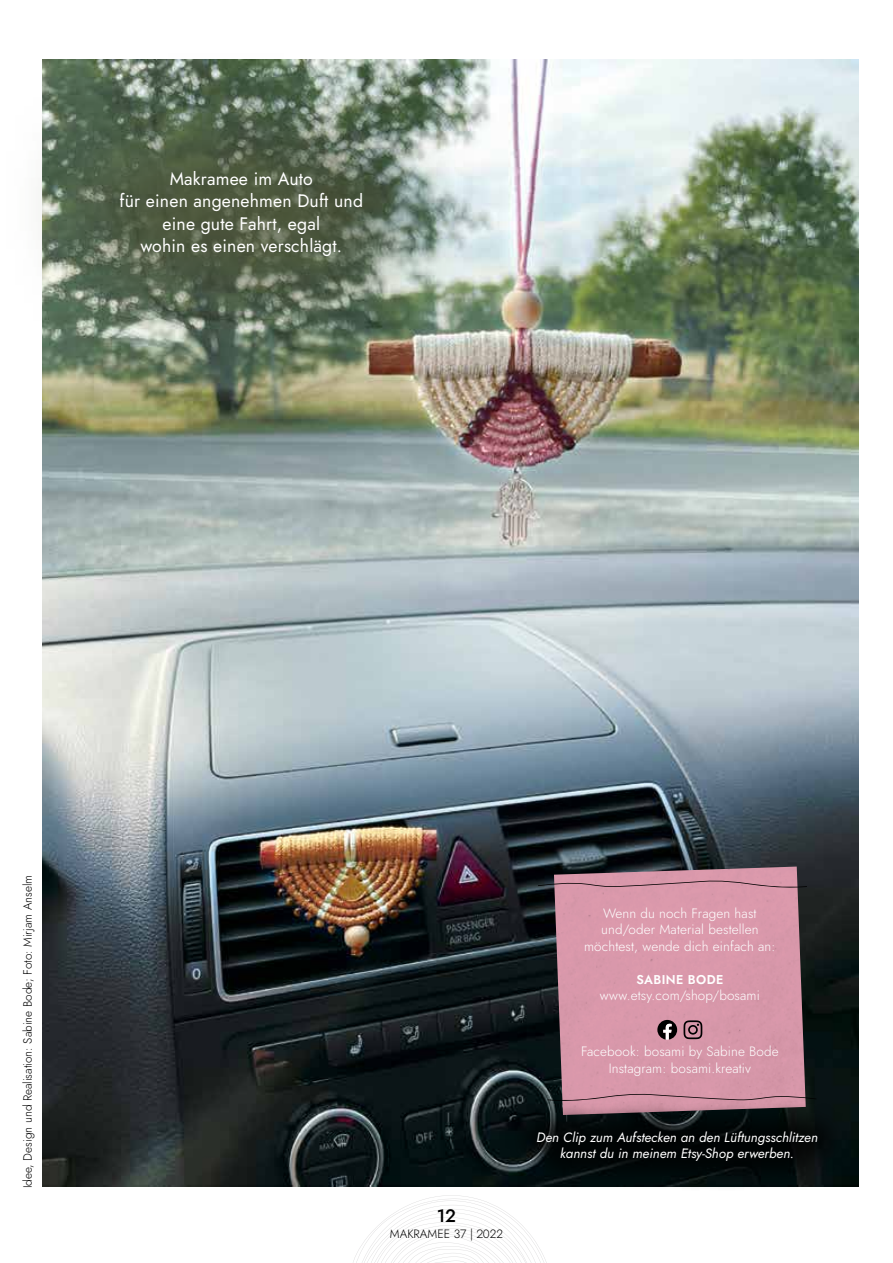
<style>
.page{position:relative;width:893px;height:1263px;background:#fff}
.page>*{position:absolute;margin:0;border:0;box-sizing:border-box;transform-origin:0 0}
.t1{font:18px/22.5px "Jost";letter-spacing:.01em;color:#fff;text-align:center}
.t2{font:500 18px "Jost";color:#000}
.t3{font:300 13.5px/16.5px "Jost";letter-spacing:.01em;color:#fff;text-align:center}
.t4{font:italic 13.5px/16.5px "Jost";color:#fff;text-align:center}
.t5{font:600 12.75px "Jost";letter-spacing:.03em;color:#fff}
.t6{font:300 12px "Jost";color:#000}
</style>
<div class="page">
<svg style="left:353px;top:1195px;width:194px;height:68px"></svg>
<img style="left:43px;top:60px;width:816px;height:1126px">
<div style="left:5px;top:53px;width:473px;height:321px;background:#525638;opacity:.75"></div>
<div style="left:554px;top:866px;width:252px;height:227px;background:#d998ab"></div>
<svg style="left:657px;top:1020px;width:20px;height:20px"></svg>
<svg style="left:684px;top:1020px;width:18px;height:19px"></svg>
<svg style="left:538px;top:880px;width:269px;height:8px;background:#b58090"></svg>
<svg style="left:547px;top:1093px;width:269px;height:6px;background:#b17e8d"></svg>
<div style="left:506px;top:1099px;width:343px;height:93px;background:#000;opacity:.75"></div>
<h1 class="t1" style="left:120px;top:167px;width:245px">Makramee im Auto<br>für einen angenehmen Duft und eine gute Fahrt, egal<br>wohin es einen verschlägt.</h1>
<p class="t6" style="left:20px;top:1188px;width:315px;rotate:-90deg">Idee, Design und Realisation: Sabine Bode; Foto: Mirjam Anselm</p>
<h1 class="t2" style="left:437px;top:1203px;width:21px">12</h1>
<p class="t6" style="left:390px;top:1226px;width:115px">MAKRAMEE 37 | 2022</p>
<p class="t3" style="left:584px;top:905px;width:193px">Wenn du noch Fragen hast und/oder Material bestellen möchtest, wende dich einfach an:</p>
<p class="t5" style="left:636px;top:970px;width:88px">SABINE BODE</p>
<p class="t3" style="left:600px;top:987px;width:162px">www.etsy.com/shop/bosami</p>
<p class="t3" style="left:581px;top:1043px;width:199px">Facebook: bosami by Sabine Bode<br>Instagram: bosami.kreativ</p>
<p class="t4" style="left:536px;top:1129px;width:283px">Den Clip zum Aufstecken an den Lüftungsschlitzen kannst du in meinem Etsy-Shop erwerben.</p>
</div>
